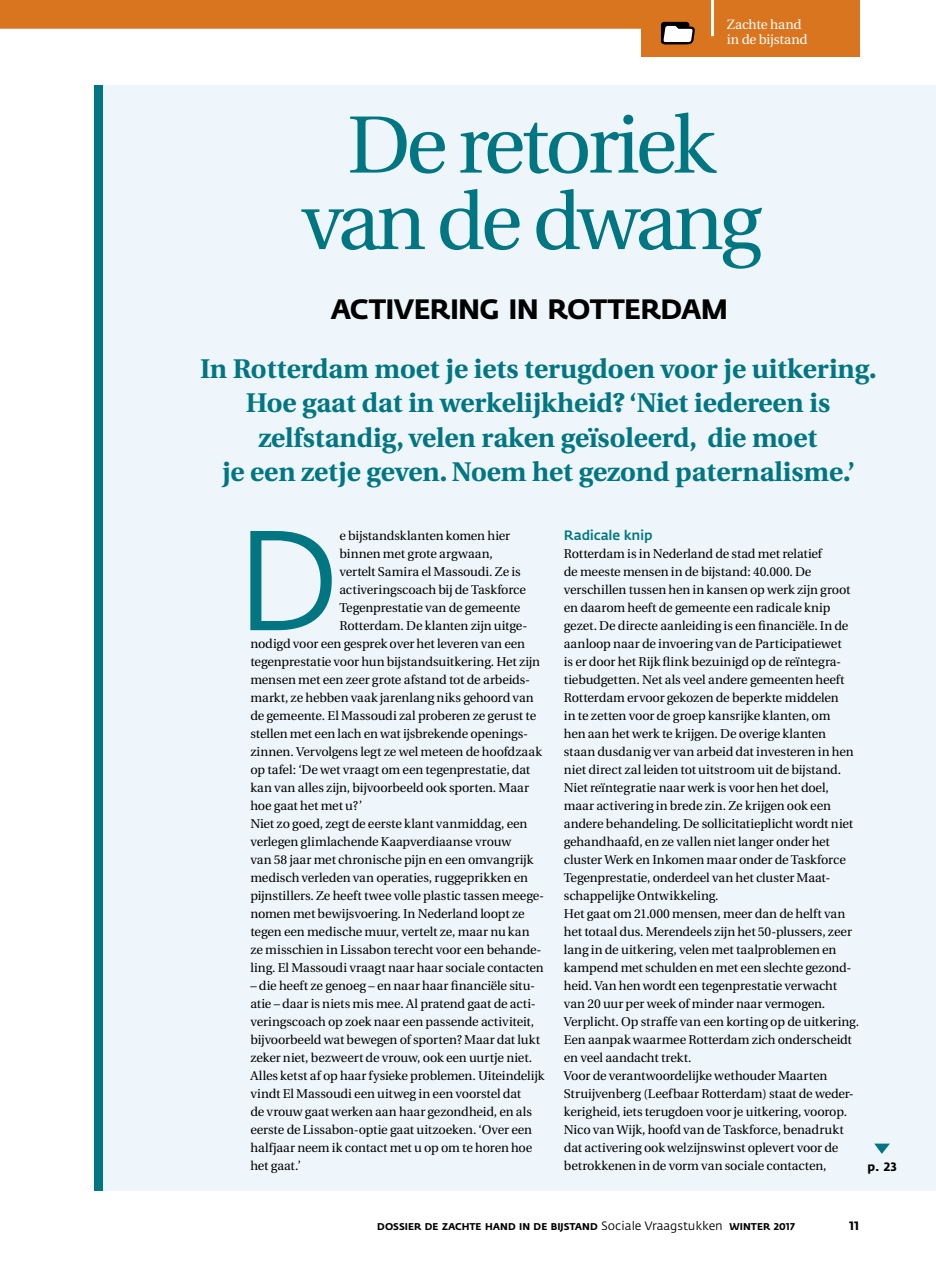
<style>
.page{position:relative;width:936px;height:1276px;background:#fff}
.page>*{position:absolute;margin:0;border:0;box-sizing:border-box;transform-origin:0 0}
.t1{font:140.1px "Fedra Sans";color:#007682}
.t2{font:81px/76.5px "Utopia";letter-spacing:-.05em;color:#007682;text-align:center}
.t3{font:700 27.75px "Fedra Sans";letter-spacing:-.03em;color:#000}
.t4{font:700 27px/34.5px "Utopia";color:#007682;text-align:center}
.t5{font:13.5px/15px "Utopia";letter-spacing:-.015em;color:#fff}
.t6{font:13.5px "Fedra Sans Medium TF";letter-spacing:-.025em;color:#007682}
.t7{font:12.75px/18px "Utopia";letter-spacing:-.01em;color:#000}
.t8{font:700 12px "Fedra Sans";color:#000}
.t9{font:700 9.75px "Fedra Sans";color:#000}
.s1{font-weight:400;font-size:12px}
</style>
<div class="page">
<div style="left:94px;top:85px;width:841px;height:1106px;background:#eff6fb"></div>
<div style="left:94px;top:85px;width:8px;height:1106px;background:#007682"></div>
<div style="left:0;top:0;width:851px;height:29px;background:#da751f"></div>
<div style="left:641px;top:0;width:218px;height:57px;background:#da751f"></div>
<hr style="left:711px;top:0;width:3px;height:36px;background:#fff">
<div style="left:661px;top:22px;width:28px;height:22px;border:2px solid #000;border-radius:2px"></div>
<svg style="left:660px;top:23px;width:35px;height:22px"></svg>
<svg style="left:874px;top:1143px;width:15px;height:11px"></svg>
<p class="t5" style="left:726px;top:17px;width:82px">Zachte hand in de bijstand</p>
<h2 class="t2" style="left:301px;top:108px;width:462px">De retoriek van de dwang</h2>
<h3 class="t3" style="left:330px;top:292px;width:399px">ACTIVERING IN ROTTERDAM</h3>
<h3 class="t4" style="left:200px;top:351px;width:678px">In Rotterdam moet je iets terugdoen voor je uitkering.<br>Hoe gaat dat in werkelijkheid? ‘Niet iedereen is zelfstandig, velen raken geïsoleerd, die moet<br>je een zetje geven. Noem het gezond paternalisme.’</h3>
<h1 class="t1" style="left:233px;top:507px;width:107px">D</h1>
<p class="t7" style="left:339px;top:527px;width:172px">e bijstandsklanten komen hier</p>
<p class="t7" style="left:339px;top:545px;width:155px">binnen met grote argwaan,</p>
<p class="t7" style="left:339px;top:563px;width:183px">vertelt Samira el Massoudi. Ze is</p>
<p class="t7" style="left:339px;top:581px;width:188px">activeringscoach bij de Taskforce</p>
<p class="t7" style="left:339px;top:599px;width:182px">Tegenprestatie van de gemeente</p>
<p class="t7" style="left:339px;top:617px;width:189px">Rotterdam. De klanten zijn uitge-</p>
<p class="t7" style="left:250px;top:635px;width:276px">nodigd voor een gesprek over het leveren van een</p>
<p class="t7" style="left:250px;top:653px;width:291px">tegenprestatie voor hun bijstandsuitkering. Het zijn</p>
<p class="t7" style="left:250px;top:671px;width:281px">mensen met een zeer grote afstand tot de arbeids-</p>
<p class="t7" style="left:250px;top:689px;width:285px">markt, ze hebben vaak jarenlang niks gehoord van</p>
<p class="t7" style="left:250px;top:707px;width:287px">de gemeente. El Massoudi zal proberen ze gerust te</p>
<p class="t7" style="left:250px;top:725px;width:279px">stellen met een lach en wat ijsbrekende openings-</p>
<p class="t7" style="left:250px;top:743px;width:293px">zinnen. Vervolgens legt ze wel meteen de hoofdzaak</p>
<p class="t7" style="left:250px;top:761px;width:281px">op tafel: ‘De wet vraagt om een tegenprestatie, dat</p>
<p class="t7" style="left:250px;top:779px;width:280px">kan van alles zijn, bijvoorbeeld ook sporten. Maar</p>
<p class="t7" style="left:250px;top:797px;width:113px">hoe gaat het met u?’</p>
<p class="t7" style="left:250px;top:815px;width:279px">Niet zo goed, zegt de eerste klant vanmiddag, een</p>
<p class="t7" style="left:250px;top:833px;width:262px">verlegen glimlachende Kaapverdiaanse vrouw</p>
<p class="t7" style="left:250px;top:851px;width:284px">van 58 jaar met chronische pijn en een omvangrijk</p>
<p class="t7" style="left:250px;top:869px;width:279px">medisch verleden van operaties, ruggeprikken en</p>
<p class="t7" style="left:250px;top:887px;width:295px">pijnstillers. Ze heeft twee volle plastic tassen meege-</p>
<p class="t7" style="left:250px;top:905px;width:276px">nomen met bewijsvoering. In Nederland loopt ze</p>
<p class="t7" style="left:250px;top:923px;width:281px">tegen een medische muur, vertelt ze, maar nu kan</p>
<p class="t7" style="left:250px;top:941px;width:293px">ze misschien in Lissabon terecht voor een behande-</p>
<p class="t7" style="left:250px;top:959px;width:295px">ling. El Massoudi vraagt naar haar sociale contacten</p>
<p class="t7" style="left:250px;top:977px;width:295px">– die heeft ze genoeg – en naar haar financiële situ&shy;atie – daar is niets mis mee. Al pratend gaat de acti&shy;veringscoach op zoek naar een passende activiteit, bijvoorbeeld wat bewegen of sporten? Maar dat lukt zeker niet, bezweert de vrouw, ook een uurtje niet.<br>Alles ketst af op haar fysieke problemen. Uiteindelijk vindt El Massoudi een uitweg in een voorstel dat<br>de vrouw gaat werken aan haar gezondheid, en als eerste de Lissabon-optie gaat uitzoeken. ‘Over een halfjaar neem ik contact met u op om te horen hoe het gaat.’</p>
<p class="t6" style="left:564px;top:528px;width:90px">Radicale knip</p>
<p class="t7" style="left:564px;top:545px;width:297px">Rotterdam is in Nederland de stad met relatief<br>de meeste mensen in de bijstand: 40.000. De verschillen tussen hen in kansen op werk zijn groot en daarom heeft de gemeente een radicale knip gezet. De directe aanleiding is een financiële. In de aanloop naar de invoering van de Participatiewet<br>is er door het Rijk flink bezuinigd op de reïntegra&shy;tiebudgetten. Net als veel andere gemeenten heeft Rotterdam ervoor gekozen de beperkte middelen<br>in te zetten voor de groep kansrijke klanten, om<br>hen aan het werk te krijgen. De overige klanten staan dusdanig ver van arbeid dat investeren in hen niet direct zal leiden tot uitstroom uit de bijstand.<br>Niet reïntegratie naar werk is voor hen het doel, maar activering in brede zin. Ze krijgen ook een andere behandeling. De sollicitatieplicht wordt niet gehandhaafd, en ze vallen niet langer onder het cluster Werk en Inkomen maar onder de Taskforce Tegenprestatie, onderdeel van het cluster Maat&shy;schappelijke Ontwikkeling.<br>Het gaat om 21.000 mensen, meer dan de helft van het totaal dus. Merendeels zijn het 50-plussers, zeer lang in de uitkering, velen met taalproblemen en kampend met schulden en met een slechte gezond&shy;heid. Van hen wordt een tegenprestatie verwacht van 20 uur per week of minder naar vermogen.<br>Verplicht. Op straffe van een korting op de uitkering.<br>Een aanpak waarmee Rotterdam zich onderscheidt en veel aandacht trekt.<br>Voor de verantwoordelijke wethouder Maarten Struijvenberg (Leefbaar Rotterdam) staat de weder&shy;kerigheid, iets terugdoen voor je uitkering, voorop.<br>Nico van Wijk, hoofd van de Taskforce, benadrukt dat activering ook welzijnswinst oplevert voor de betrokkenen in de vorm van sociale contacten,</p>
<p class="t8" style="left:867px;top:1159px;width:31px">p. 23</p>
<p class="t9" style="left:377px;top:1220px;width:419px">DOSSIER DE ZACHTE HAND IN DE BIJSTAND <span class="s1">Sociale Vraagstukken</span> WINTER 2017</p>
<p class="t8" style="left:849px;top:1218px;width:12px">11</p>
</div>
